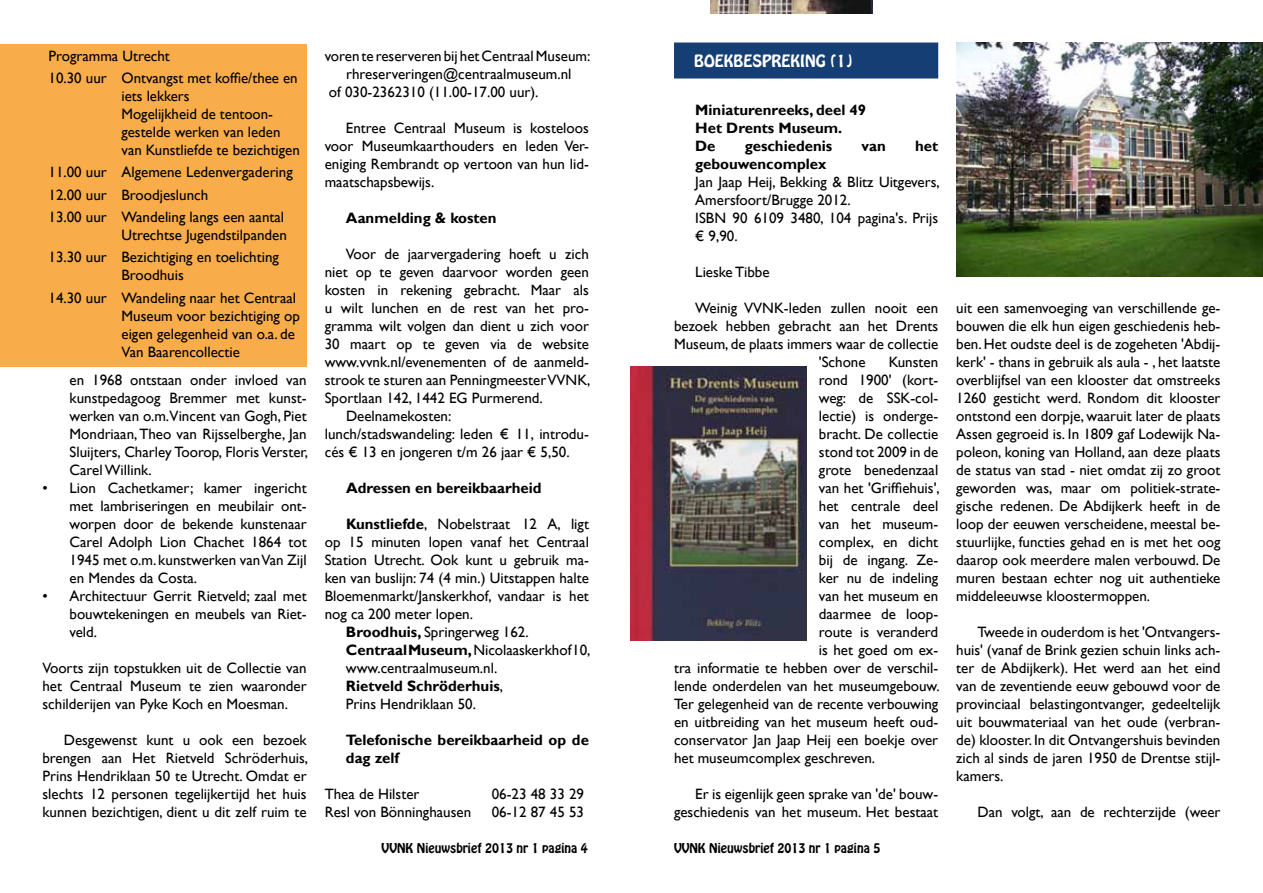
<style>
.page{position:relative;width:1263px;height:893px;background:#fff}
.page>*{position:absolute;margin:0;border:0;box-sizing:border-box;transform-origin:0 0}
.t1{font:15px/18px "Gill Sans";color:#000;text-align:justify}
.t2{font:700 15px/18px "Gill Sans";color:#000}
.t3{font:15px "Hobo Std";color:#fff}
.t4{font:12px "Hobo Std";color:#000}
.s1{font-weight:700}
.s2{font-weight:400}
</style>
<div class="page">
<div style="left:678px;top:46px;width:256px;height:29px;background:#153f74"></div>
<div style="left:674px;top:43px;width:264px;height:36px;border:8px solid #153f74"></div>
<img style="left:631px;top:366px;width:175px;height:275px">
<img style="left:956px;top:43px;width:307px;height:234px">
<div style="left:0;top:44px;width:307px;height:322px;background:#f8ad4a"></div>
<img style="left:710px;top:0;width:163px;height:13px">
<p class="t1" style="left:49px;top:45px;width:251px;line-height:22.4px">Programma Utrecht<br>10.30 uur Ontvangst met koffie/thee en</p>
<p class="t1" style="left:122px;top:87px;width:180px;text-align:left">iets lekkers<br>Mogelijkheid de tentoon&shy;gestelde werken van leden van Kunstliefde te bezichtigen</p>
<p class="t1" style="left:49px;top:161px;width:246px;line-height:22.4px;text-align:left">11.00 uur Algemene Ledenvergadering<br>12.00 uur Broodjeslunch<br>13.00 uur Wandeling langs een aantal</p>
<p class="t1" style="left:49px;top:224px;width:240px;line-height:22.4px;text-indent:73px">Utrechtse Jugendstilpanden<br>13.30 uur Bezichtiging en toelichting</p>
<p class="t1" style="left:49px;top:264px;width:249px;line-height:22.4px;text-indent:73px">Broodhuis<br>14.30 uur Wandeling naar het Centraal</p>
<p class="t1" style="left:122px;top:307px;width:180px;text-align:left">Museum voor bezichtiging op eigen gelegenheid van o.a. de<br>Van Baarencollectie</p>
<p class="t1" style="left:70px;top:371px;width:240px">en 1968 ontstaan onder invloed van kunstpedagoog Bremmer met kunst&shy;werken van o.m.Vincent van Gogh, Piet Mondriaan,Theo van Rijsselberghe, Jan Sluijters, Charley Toorop, Floris Verster, CarelWillink.</p>
<p class="t1" style="left:70px;top:479px;width:239px;text-indent:-27px">• Lion Cachetkamer; kamer ingericht met lambriseringen en meubilair ont&shy;worpen door de bekende kunstenaar Carel Adolph Lion Chachet 1864 tot 1945 met o.m. kunstwerken vanVan Zijl en Mendes da Costa.</p>
<p class="t1" style="left:70px;top:587px;width:239px;text-indent:-27px">• Architectuur Gerrit Rietveld; zaal met bouwtekeningen en meubels van Riet&shy;veld.</p>
<p class="t1" style="left:42px;top:659px;width:266px">Voorts zijn topstukken uit de Collectie van het Centraal Museum te zien waaronder schilderijen van Pyke Koch en Moesman.</p>
<p class="t1" style="left:42px;top:731px;width:267px;text-indent:21px">Desgewenst kunt u ook een bezoek brengen aan Het Rietveld Schröderhuis, Prins Hendriklaan 50 te Utrecht. Omdat er slechts 12 personen tegelijkertijd het huis kunnen bezichtigen, dient u dit zelf ruim te</p>
<p class="t1" style="left:325px;top:47px;width:267px">voren te reserveren bij hetCentraalMuseum:</p>
<p class="t1" style="left:346px;top:65px;width:227px">rhreserveringen@centraalmuseum.nl</p>
<p class="t1" style="left:329px;top:83px;width:211px">of 030-2362310 (11.00-17.00 uur).</p>
<p class="t1" style="left:325px;top:119px;width:266px;text-indent:21px">Entree Centraal Museum is kosteloos voor Museumkaarthouders en leden Ver&shy;eniging Rembrandt op vertoon van hun lid&shy;maatschapsbewijs.</p>
<p class="t2" style="left:346px;top:209px;width:152px">Aanmelding &amp; kosten</p>
<p class="t1" style="left:346px;top:245px;width:244px">Voor de jaarvergadering hoeft u zich</p>
<p class="t1" style="left:325px;top:263px;width:266px">niet op te geven daarvoor worden geen</p>
<p class="t1" style="left:325px;top:281px;width:266px">kosten in rekening gebracht. Maar als</p>
<p class="t1" style="left:325px;top:299px;width:266px">u wilt lunchen en de rest van het pro-</p>
<p class="t1" style="left:325px;top:317px;width:266px">gramma wilt volgen dan dient u zich voor</p>
<p class="t1" style="left:325px;top:335px;width:266px">30 maart op te geven via de website</p>
<p class="t1" style="left:325px;top:353px;width:266px">www.vvnk.nl/evenementen of de aanmeld-</p>
<p class="t1" style="left:325px;top:371px;width:267px">strook te sturen aan PenningmeesterVVNK,</p>
<p class="t1" style="left:325px;top:389px;width:220px">Sportlaan 142, 1442 EG Purmerend.</p>
<p class="t1" style="left:346px;top:407px;width:107px">Deelnamekosten:</p>
<p class="t1" style="left:325px;top:425px;width:266px">lunch/stadswandeling: leden € 11, introdu-</p>
<p class="t1" style="left:325px;top:443px;width:246px">cés € 13 en jongeren t/m 26 jaar € 5,50.</p>
<p class="t2" style="left:346px;top:479px;width:197px">Adressen en bereikbaarheid</p>
<p class="t1" style="left:346px;top:515px;width:244px"><span class="s1">Kunstliefde</span>, Nobelstraat 12 A, ligt</p>
<p class="t1" style="left:325px;top:533px;width:266px">op 15 minuten lopen vanaf het Centraal</p>
<p class="t1" style="left:325px;top:551px;width:266px">Station Utrecht. Ook kunt u gebruik ma-</p>
<p class="t1" style="left:325px;top:569px;width:266px">ken van buslijn: 74 (4 min.) Uitstappen halte</p>
<p class="t1" style="left:325px;top:587px;width:266px">Bloemenmarkt/Janskerkhof, vandaar is het</p>
<p class="t1" style="left:325px;top:605px;width:150px">nog ca 200 meter lopen.</p>
<p class="t1" style="left:346px;top:623px;width:184px"><span class="s1">Broodhuis,</span> Springerweg 162.</p>
<p class="t1" style="left:346px;top:641px;width:246px"><span class="s1">Centraal Museum,</span> Nicolaaskerkhof10,</p>
<p class="t1" style="left:346px;top:659px;width:153px">www.centraalmuseum.nl.</p>
<p class="t2" style="left:346px;top:677px;width:159px">Rietveld Schröderhuis<span class="s2">,</span></p>
<p class="t1" style="left:346px;top:695px;width:132px">Prins Hendriklaan 50.</p>
<p class="t2" style="left:346px;top:731px;width:244px">Telefonische bereikbaarheid op de dag zelf</p>
<p class="t1" style="left:325px;top:785px;width:96px">Thea de Hilster</p>
<p class="t1" style="left:492px;top:785px;width:94px">06-23 48 33 29</p>
<p class="t1" style="left:325px;top:803px;width:148px">Resl von Bönninghausen</p>
<p class="t1" style="left:492px;top:803px;width:94px">06-12 87 45 53</p>
<p class="t3" style="left:694px;top:50px;width:31px">boekbes</p>
<p class="t3" style="left:762px;top:50px;width:20px">preking</p>
<p class="t3" style="left:830px;top:50px;width:24px">(1)</p>
<p class="t2" style="left:695px;top:101px;width:172px">Miniaturenreeks, deel 49<br>Het Drents Museum.<br>De</p>
<p class="t2" style="left:745px;top:137px;width:89px">geschiedenis</p>
<p class="t2" style="left:861px;top:137px;width:26px">van</p>
<p class="t2" style="left:915px;top:137px;width:25px">het</p>
<p class="t2" style="left:695px;top:155px;width:133px">gebouwencomplex</p>
<p class="t1" style="left:695px;top:173px;width:246px;text-align:left">Jan Jaap Heij, Bekking &amp; Blitz Uitgevers,<br>Amersfoort/Brugge 2012.<br>ISBN 90 6109 3480, 104 pagina's. Prijs € 9,90.</p>
<p class="t1" style="left:695px;top:263px;width:76px">Lieske Tibbe</p>
<p class="t1" style="left:695px;top:299px;width:244px">Weinig VVNK-leden zullen nooit een</p>
<p class="t1" style="left:674px;top:317px;width:266px">bezoek hebben gebracht aan het Drents</p>
<p class="t1" style="left:674px;top:335px;width:266px">Museum, de plaats immers waar de collectie</p>
<p class="t1" style="left:819px;top:353px;width:48px">'Schone</p>
<p class="t1" style="left:889px;top:353px;width:51px">Kunsten</p>
<p class="t1" style="left:819px;top:371px;width:121px">rond 1900' (kort-</p>
<p class="t1" style="left:819px;top:389px;width:121px">weg: de SSK-col-</p>
<p class="t1" style="left:819px;top:407px;width:121px">lectie) is onderge-</p>
<p class="t1" style="left:819px;top:425px;width:121px">bracht. De collectie</p>
<p class="t1" style="left:819px;top:443px;width:121px">stond tot 2009 in de</p>
<p class="t1" style="left:819px;top:461px;width:121px">grote benedenzaal</p>
<p class="t1" style="left:819px;top:479px;width:122px">van het 'Griffiehuis',</p>
<p class="t1" style="left:819px;top:497px;width:121px">het centrale deel</p>
<p class="t1" style="left:819px;top:515px;width:120px">van het museum-</p>
<p class="t1" style="left:819px;top:533px;width:121px">complex, en dicht</p>
<p class="t1" style="left:819px;top:551px;width:121px">bij de ingang. Ze-</p>
<p class="t1" style="left:819px;top:569px;width:121px">ker nu de indeling</p>
<p class="t1" style="left:819px;top:587px;width:121px">van het museum en</p>
<p class="t1" style="left:819px;top:605px;width:121px">daarmee de loop-</p>
<p class="t1" style="left:819px;top:623px;width:121px">route is veranderd</p>
<p class="t1" style="left:819px;top:641px;width:121px">is het goed om ex-</p>
<p class="t1" style="left:674px;top:659px;width:266px">tra informatie te hebben over de verschil-</p>
<p class="t1" style="left:674px;top:677px;width:267px">lende onderdelen van het museumgebouw.</p>
<p class="t1" style="left:674px;top:695px;width:266px">Ter gelegenheid van de recente verbouwing</p>
<p class="t1" style="left:674px;top:713px;width:266px">en uitbreiding van het museum heeft oud-</p>
<p class="t1" style="left:674px;top:731px;width:266px">conservator Jan Jaap Heij een boekje over</p>
<p class="t1" style="left:674px;top:749px;width:203px">het museumcomplex geschreven.</p>
<p class="t1" style="left:674px;top:785px;width:266px;text-align:right">Er is eigenlijk geen sprake van 'de' bouw&shy;geschiedenis van het museum. Het bestaat</p>
<p class="t4" style="left:382px;top:839px;width:208px">VVNK Nieuwsbrief 2013 nr 1 pagina 4</p>
<p class="t4" style="left:674px;top:839px;width:208px">VVNK Nieuwsbrief 2013 nr 1 pagina 5</p>
<p class="t1" style="left:956px;top:299px;width:266px">uit een samenvoeging van verschillende ge&shy;bouwen die elk hun eigen geschiedenis heb&shy;ben.Het oudste deel is de zogeheten 'Abdij&shy;kerk' - thans in gebruik als aula - , het laatste overblijfsel van een klooster dat omstreeks 1260 gesticht werd. Rondom dit klooster ontstond een dorpje, waaruit later de plaats Assen gegroeid is. In 1809 gaf Lodewijk Na&shy;poleon, koning van Holland, aan deze plaats de status van stad - niet omdat zij zo groot geworden was, maar om politiek-strate&shy;gische redenen. De Abdijkerk heeft in de loop der eeuwen verscheidene, meestal be&shy;stuurlijke, functies gehad en is met het oog daarop ook meerdere malen verbouwd. De muren bestaan echter nog uit authentieke middeleeuwse kloostermoppen.</p>
<p class="t1" style="left:956px;top:623px;width:266px;text-indent:21px">Tweede in ouderdom is het 'Ontvangers&shy;huis' (vanaf de Brink gezien schuin links ach&shy;ter de Abdijkerk). Het werd aan het eind van de zeventiende eeuw gebouwd voor de provinciaal belastingontvanger, gedeeltelijk uit bouwmateriaal van het oude (verbran&shy;de) klooster. In dit Ontvangershuis bevinden zich al sinds de jaren 1950 de Drentse stijl&shy;kamers.</p>
<p class="t1" style="left:977px;top:803px;width:244px">Dan volgt, aan de rechterzijde (weer</p>
</div>
